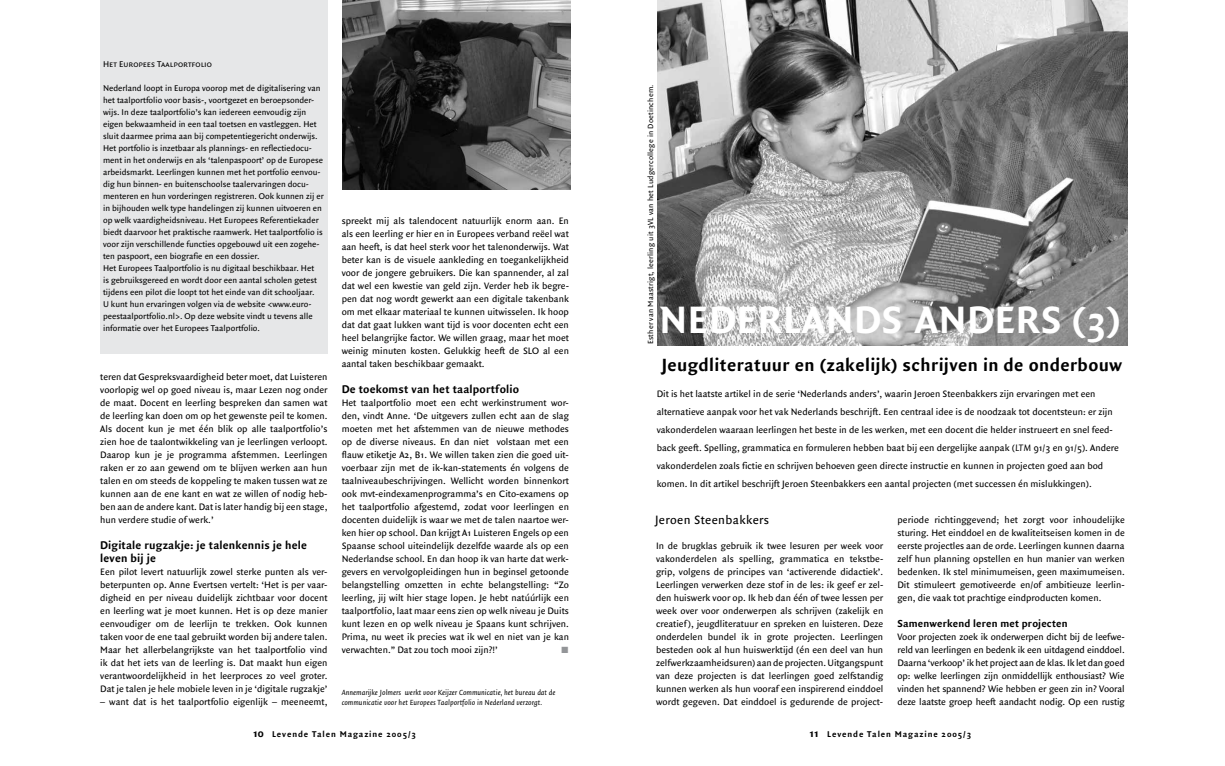
<style>
.page{position:relative;width:1225px;height:766px;background:#fff}
.page>*{position:absolute;margin:0;border:0;box-sizing:border-box;transform-origin:0 0}
.t1{font:700 41px "Quadraat Sans";letter-spacing:.015em;color:#fff}
.t2{font:700 19px "Quadraat Sans";letter-spacing:.02em;color:#000}
.t3{font:13px "Quadraat Sans";letter-spacing:.025em;color:#000}
.t4{font:700 12px/13px "Quadraat Sans";letter-spacing:.015em;color:#000}
.t5{font:700 11px "Quadraat Sans";letter-spacing:.015em;color:#000}
.t6{font:10px/13px "Quadraat Sans";color:#000;text-align:justify}
.t7{font:9px/12px "Quadraat Sans";color:#000}
.t8{font:700 9px "Quadraat Sans";letter-spacing:.1em;color:#000}
.t9{font:9px "Quadraat Sans Caps";color:#000}
.t10{font:9px "Zapf Dingbats ITC";color:#939598}
.t11{font:italic 8px/10px "Quadraat Sans";color:#000}
.t12{font:8px "Quadraat Sans";letter-spacing:.025em;color:#000}
.s1{font-style:italic}
.s2{font-size:12px}
</style>
<div class="page">
<img style="left:342px;top:0;width:228px;height:190px">
<div style="left:100px;top:0;width:228px;height:353px;background:#e6e7e8"></div>
<img style="left:658px;top:0;width:469px;height:345px">
<p class="t9" style="left:103px;top:59px;width:110px">Het Europees Taalportfolio</p>
<p class="t7" style="left:103px;top:82px;width:222px">Nederland loopt in Europa voorop met de digitalisering van het taalportfolio voor basis-, voortgezet en beroepsonder&shy;wijs. In deze taalportfolio’s kan iedereen eenvoudig zijn eigen bekwaamheid in een taal toetsen en vastleggen. Het sluit daarmee prima aan bij competentiegericht onderwijs.<br>Het portfolio is inzetbaar als plannings- en reflectiedocu&shy;ment in het onderwijs en als ‘talenpaspoort’ op de Europese arbeidsmarkt. Leerlingen kunnen met het portfolio eenvou&shy;dig hun binnen- en buitenschoolse taalervaringen docu&shy;menteren en hun vorderingen registreren. Ook kunnen zij er in bijhouden welk type handelingen zij kunnen uitvoeren en op welk vaardigheidsniveau. Het Europees Referentiekader biedt daarvoor het praktische raamwerk. Het taalportfolio is voor zijn verschillende functies opgebouwd uit een zogehe&shy;ten paspoort, een biografie en een dossier.<br>Het Europees Taalportfolio is nu digitaal beschikbaar. Het<br>is gebruiksgereed en wordt door een aantal scholen getest tijdens een pilot die loopt tot het einde van dit schooljaar.<br>U kunt hun ervaringen volgen via de website &lt;www.euro&shy;peestaalportfolio.nl&gt;. Op deze website vindt u tevens alle informatie over het Europees Taalportfolio.</p>
<p class="t6" style="left:100px;top:370px;width:229px">teren dat Gespreksvaardigheid beter moet, dat Luisteren voorlopig wel op goed niveau is, maar Lezen nog onder de maat. Docent en leerling bespreken dan samen wat de leerling kan doen om op het gewenste peil te komen.<br>Als docent kun je met één blik op alle taalportfolio’s zien hoe de taalontwikkeling van je leerlingen verloopt.<br>Daarop kun je je programma afstemmen. Leerlingen raken er zo aan gewend om te blijven werken aan hun talen en om steeds de koppeling te maken tussen wat ze kunnen aan de ene kant en wat ze willen of nodig heb&shy;ben aan de andere kant. Dat is later handig bij een stage, hun verdere studie of werk.’</p>
<p class="t4" style="left:100px;top:538px;width:208px">Digitale rugzakje: je talenkennis je hele leven bij je</p>
<p class="t6" style="left:100px;top:565px;width:229px">Een pilot levert natuurlijk zowel sterke punten als ver&shy;beterpunten op. Anne Evertsen vertelt: ‘Het is per vaar&shy;digheid en per niveau duidelijk zichtbaar voor docent en leerling wat je moet kunnen. Het is op deze manier eenvoudiger om de leerlijn te trekken. Ook kunnen taken voor de ene taal gebruikt worden bij andere talen.<br>Maar het allerbelangrijkste van het taalportfolio vind ik dat het iets van de leerling is. Dat maakt hun eigen verantwoordelijkheid in het leerproces zo veel groter.<br>Dat je talen je hele mobiele leven in je ‘digitale rugzakje’</p>
<p class="t6" style="left:100px;top:695px;width:229px">– want dat is het taalportfolio eigenlijk – meeneemt,</p>
<p class="t6" style="left:342px;top:214px;width:229px">spreekt mij als talendocent natuurlijk enorm aan. En als een leerling er hier en in Europees verband reëel wat aan heeft, is dat heel sterk voor het talenonderwijs. Wat beter kan is de visuele aankleding en toegankelijkheid voor de jongere gebruikers. Die kan spannender, al zal dat wel een kwestie van geld zijn. Verder heb ik begre&shy;pen dat nog wordt gewerkt aan een digitale takenbank om met elkaar materiaal te kunnen uitwisselen. Ik hoop dat dat gaat lukken want tijd is voor docenten echt een heel belangrijke factor. We willen graag, maar het moet weinig minuten kosten. Gelukkig heeft de SLO al een aantal taken beschikbaar gemaakt.</p>
<p class="t4" style="left:342px;top:382px;width:179px">De toekomst van het taalportfolio</p>
<p class="t6" style="left:342px;top:396px;width:229px">Het taalportfolio moet een echt werkinstrument wor&shy;den, vindt Anne. ‘De uitgevers zullen echt aan de slag moeten met het afstemmen van de nieuwe methodes op de diverse niveaus. En dan niet volstaan met een flauw etiketje A2, B1. We willen taken zien die goed uit&shy;voerbaar zijn met de ik-kan-statements én volgens de taalniveaubeschrijvingen. Wellicht worden binnenkort ook mvt-eindexamenprogramma’s en Cito-examens op het taalportfolio afgestemd, zodat voor leerlingen en docenten duidelijk is waar we met de talen naartoe wer&shy;ken hier op school. Dan krijgt A1 Luisteren Engels op een Spaanse school uiteindelijk dezelfde waarde als op een Nederlandse school. En dan hoop ik van harte dat werk&shy;gevers en vervolgopleidingen hun in beginsel getoonde belangstelling omzetten in echte belangstelling: “Zo leerling, jij wilt hier stage lopen. Je hebt natúúrlijk een taalportfolio, laat maar eens zien op welk niveau je Duits kunt lezen en op welk niveau je Spaans kunt schrijven.<br>Prima, nu weet ik precies wat ik wel en niet van je kan verwachten.” Dat zou toch mooi zijn?!’</p>
<p class="t10" style="left:561px;top:645px;width:8px">■</p>
<p class="t11" style="left:342px;top:687px;width:215px">Annemarijke Jolmers werkt voor Keijzer Communicatie, het bureau dat de communicatie voor het Europees Taalportfolio in Nederland verzorgt.</p>
<p class="t12" style="left:646px;top:344px;width:261px;rotate:-90deg">Esther van Maastrigt, leerling uit 3VL van het Ludgercollege in Doetinchem.</p>
<h1 class="t1" style="left:659px;top:296px;width:463px">NEDERLANDS ANDERS (3)</h1>
<h2 class="t2" style="left:661px;top:354px;width:462px">Jeugdliteratuur en (zakelijk) schrijven in de onderbouw</h2>
<p class="t6" style="left:657px;top:384px;width:464px;line-height:18px;text-align:left">Dit is het laatste artikel in de serie ‘Nederlands anders’, waarin Jeroen Steenbakkers zijn ervaringen met een alternatieve aanpak voor het vak Nederlands beschrijft. Een centraal idee is de noodzaak tot docentsteun: er zijn vakonderdelen waaraan leerlingen het beste in de les werken, met een docent die helder instrueert en snel feed&shy;back geeft. Spelling, grammatica en formuleren hebben baat bij een dergelijke aanpak (<span class="s1">LTM</span> 91/3 en 91/5). Andere vakonderdelen zoals fictie en schrijven behoeven geen directe instructie en kunnen in projecten goed aan bod komen. In dit artikel beschrijft Jeroen Steenbakkers een aantal projecten (met successen én mislukkingen).</p>
<h3 class="t3" style="left:655px;top:512px;width:116px">Jeroen Steenbakkers</h3>
<p class="t6" style="left:656px;top:539px;width:229px">In de brugklas gebruik ik twee lesuren per week voor vakonderdelen als spelling, grammatica en tekstbe&shy;grip, volgens de principes van ‘activerende didactiek’.<br>Leerlingen verwerken deze stof in de les: ik geef er zel&shy;den huiswerk voor op. Ik heb dan één of twee lessen per week over voor onderwerpen als schrijven (zakelijk en creatief ), jeugdliteratuur en spreken en luisteren. Deze onderdelen bundel ik in grote projecten. Leerlingen besteden ook al hun huiswerktijd (én een deel van hun zelfwerkzaamheidsuren) aan de projecten. Uitgangspunt van deze projecten is dat leerlingen goed zelfstandig kunnen werken als hun vooraf een inspirerend einddoel wordt gegeven. Dat einddoel is gedurende de project-</p>
<p class="t6" style="left:897px;top:513px;width:229px">periode richtinggevend; het zorgt voor inhoudelijke sturing. Het einddoel en de kwaliteitseisen komen in de eerste projectles aan de orde. Leerlingen kunnen daarna zelf hun planning opstellen en hun manier van werken bedenken. Ik stel minimumeisen, geen maximumeisen.<br>Dit stimuleert gemotiveerde en/of ambitieuze leerlin&shy;gen, die vaak tot prachtige eindproducten komen.</p>
<p class="t5" style="left:897px;top:617px;width:172px">Samenwerkend leren met projecten</p>
<p class="t6" style="left:897px;top:630px;width:229px">Voor projecten zoek ik onderwerpen dicht bij de leefwe&shy;reld van leerlingen en bedenk ik een uitdagend einddoel.<br>Daarna ‘verkoop’ ik het project aan de klas. Ik let dan goed op: welke leerlingen zijn onmiddellijk enthousiast? Wie vinden het spannend? Wie hebben er geen zin in? Vooral deze laatste groep heeft aandacht nodig. Op een rustig</p>
<p class="t8" style="left:253px;top:729px;width:164px"><span class="s2">10</span> Levende Talen Magazine 2005/3</p>
<p class="t8" style="left:809px;top:729px;width:163px"><span class="s2">11</span> Levende Talen Magazine 2005/3</p>
</div>
